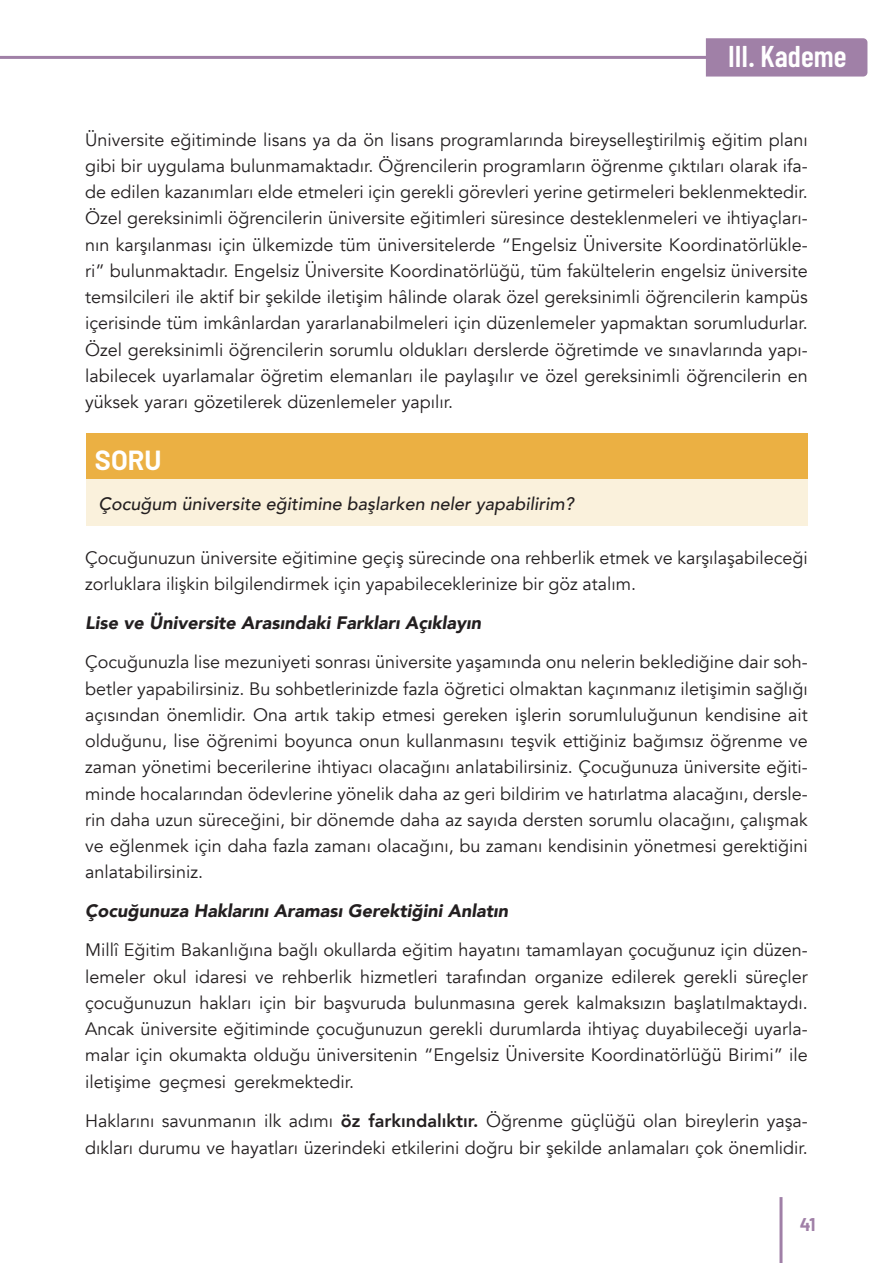
<style>
.page{position:relative;width:893px;height:1263px;background:#fff}
.page>*{position:absolute;margin:0;border:0;box-sizing:border-box;transform-origin:0 0}
.t1{font:600 30px "Barlow Condensed";color:#fff}
.t2{font:700 27px "Barlow";color:#fff}
.t3{font:18px/26.2px "Avenir";color:#231f20;text-align:justify}
.t4{font:italic 900 18px "Avenir";color:#231f20}
.t5{font:italic 500 18px "Avenir";color:#231f20}
.t6{font:700 18px "Barlow";color:#a080a7}
.s1{font-weight:800}
</style>
<div class="page">
<hr style="left:779px;top:1197px;width:3px;height:66px;background:#a080a7">
<div style="left:706px;top:38px;width:161px;height:39px;background:#a080a7"></div>
<hr style="left:0;top:56px;width:710px;height:3px;background:#a080a7">
<div style="left:86px;top:433px;width:721px;height:46px;background:#ebb043"></div>
<div style="left:86px;top:479px;width:721px;height:47px;background:#faf1dc"></div>
<h1 class="t1" style="left:728px;top:34px;width:120px">III. Kademe</h1>
<p class="t3" style="left:85px;top:127px;width:724px">Üniversite eğitiminde lisans ya da ön lisans programlarında bireyselleştirilmiş eğitim planı gibi bir uygulama bulunmamaktadır. Öğrencilerin programların öğrenme çıktıları olarak ifa&shy;de edilen kazanımları elde etmeleri için gerekli görevleri yerine getirmeleri beklenmektedir.<br>Özel gereksinimli öğrencilerin üniversite eğitimleri süresince desteklenmeleri ve ihtiyaçları&shy;nın karşılanması için ülkemizde tüm üniversitelerde “Engelsiz Üniversite Koordinatörlükle&shy;ri” bulunmaktadır. Engelsiz Üniversite Koordinatörlüğü, tüm fakültelerin engelsiz üniversite temsilcileri ile aktif bir şekilde iletişim hâlinde olarak özel gereksinimli öğrencilerin kampüs içerisinde tüm imkânlardan yararlanabilmeleri için düzenlemeler yapmaktan sorumludurlar.<br>Özel gereksinimli öğrencilerin sorumlu oldukları derslerde öğretimde ve sınavlarında yapı&shy;labilecek uyarlamalar öğretim elemanları ile paylaşılır ve özel gereksinimli öğrencilerin en yüksek yararı gözetilerek düzenlemeler yapılır.</p>
<h2 class="t2" style="left:95px;top:440px;width:68px">SORU</h2>
<p class="t5" style="left:99px;top:493px;width:477px">Çocuğum üniversite eğitimine başlarken neler yapabilirim?</p>
<p class="t3" style="left:85px;top:545px;width:724px">Çocuğunuzun üniversite eğitimine geçiş sürecinde ona rehberlik etmek ve karşılaşabileceği zorluklara ilişkin bilgilendirmek için yapabileceklerinize bir göz atalım.</p>
<p class="t4" style="left:85px;top:608px;width:398px">Lise ve Üniversite Arasındaki Farkları Açıklayın</p>
<p class="t3" style="left:85px;top:649px;width:724px">Çocuğunuzla lise mezuniyeti sonrası üniversite yaşamında onu nelerin beklediğine dair soh&shy;betler yapabilirsiniz. Bu sohbetlerinizde fazla öğretici olmaktan kaçınmanız iletişimin sağlığı açısından önemlidir. Ona artık takip etmesi gereken işlerin sorumluluğunun kendisine ait olduğunu, lise öğrenimi boyunca onun kullanmasını teşvik ettiğiniz bağımsız öğrenme ve zaman yönetimi becerilerine ihtiyacı olacağını anlatabilirsiniz. Çocuğunuza üniversite eğiti&shy;minde hocalarından ödevlerine yönelik daha az geri bildirim ve hatırlatma alacağını, dersle&shy;rin daha uzun süreceğini, bir dönemde daha az sayıda dersten sorumlu olacağını, çalışmak ve eğlenmek için daha fazla zamanı olacağını, bu zamanı kendisinin yönetmesi gerektiğini anlatabilirsiniz.</p>
<p class="t4" style="left:85px;top:896px;width:425px">Çocuğunuza Haklarını Araması Gerektiğini Anlatın</p>
<p class="t3" style="left:85px;top:937px;width:724px">Millî Eğitim Bakanlığına bağlı okullarda eğitim hayatını tamamlayan çocuğunuz için düzen&shy;lemeler okul idaresi ve rehberlik hizmetleri tarafından organize edilerek gerekli süreçler çocuğunuzun hakları için bir başvuruda bulunmasına gerek kalmaksızın başlatılmaktaydı.<br>Ancak üniversite eğitiminde çocuğunuzun gerekli durumlarda ihtiyaç duyabileceği uyarla&shy;malar için okumakta olduğu üniversitenin “Engelsiz Üniversite Koordinatörlüğü Birimi” ile iletişime geçmesi gerekmektedir.</p>
<p class="t3" style="left:85px;top:1107px;width:724px;line-height:27px">Haklarını savunmanın ilk adımı <span class="s1">öz farkındalıktır.</span> Öğrenme güçlüğü olan bireylerin yaşa&shy;dıkları durumu ve hayatları üzerindeki etkilerini doğru bir şekilde anlamaları çok önemlidir.</p>
<p class="t6" style="left:800px;top:1211px;width:17px">41</p>
</div>
